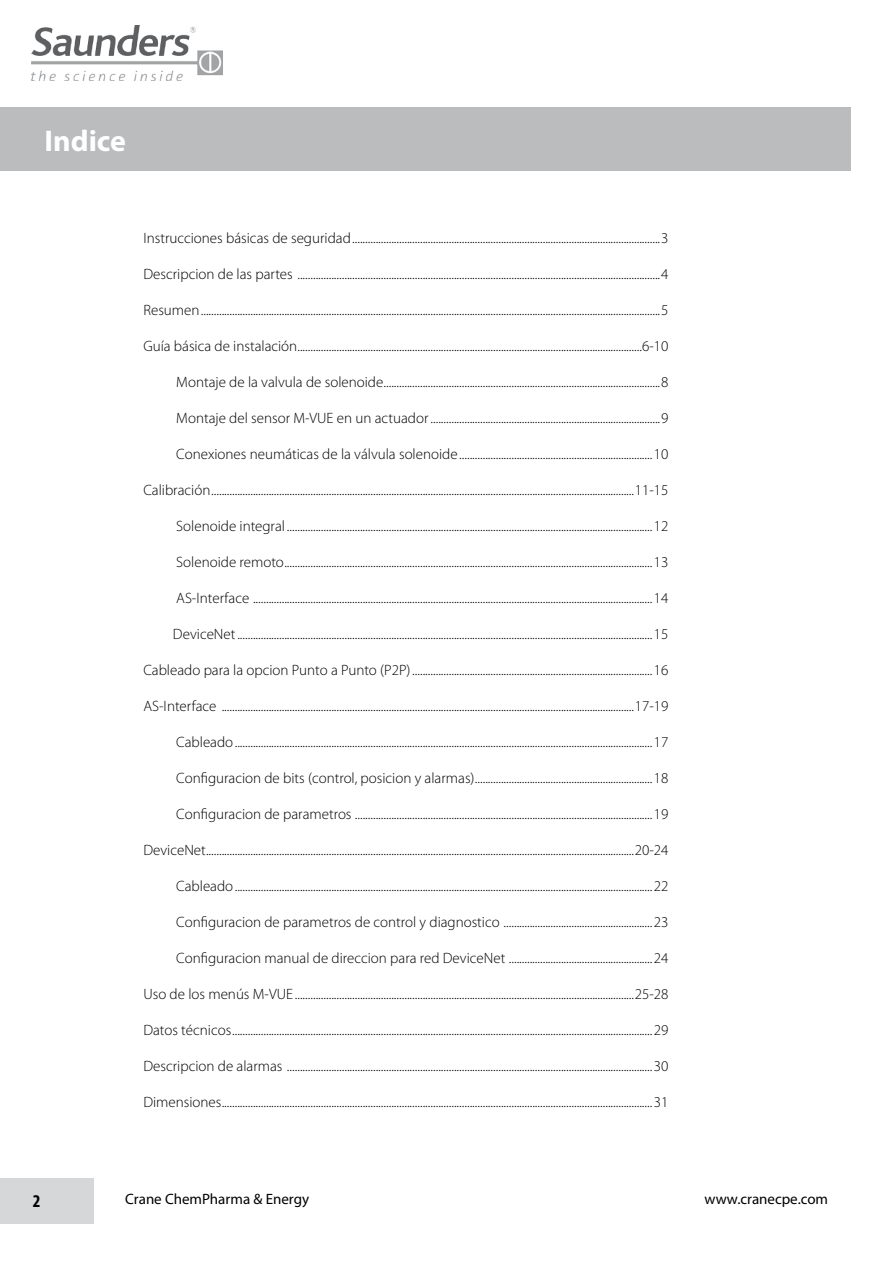
<style>
.page{position:relative;width:893px;height:1263px;background:#fff}
.page>*{position:absolute;margin:0;border:0;box-sizing:border-box;transform-origin:0 0}
.t1{font:700 30px "Myriad Pro";color:#fff}
.t2{font:700 condensed 18px "Myriad Pro";color:#000}
.t3{font:300 15px "Myriad Pro";color:#000}
.t4{font:15px "Myriad Pro";color:#000}
</style>
<div class="page">
<img style="left:31px;top:26px;width:192px;height:54px">
<div style="left:0;top:107px;width:850px;height:64px;background:#babcbe"></div>
<div style="left:0;top:1178px;width:94px;height:45px;background:#d5d7d8"></div>
<h1 class="t1" style="left:45px;top:122px;width:83px">Indice</h1>
<p class="t3" style="left:143px;top:230px;width:526px">Instrucciones básicas de seguridad......................................................................................................................3</p>
<p class="t3" style="left:143px;top:266px;width:526px">Descripcion de las partes ...........................................................................................................................................4</p>
<p class="t3" style="left:143px;top:302px;width:526px">Resumen................................................................................................................................................................................5</p>
<p class="t3" style="left:143px;top:338px;width:526px">Guía básica de instalación....................................................................................................................................6-10</p>
<p class="t3" style="left:176px;top:374px;width:494px">Montaje de la valvula de solenoide..........................................................................................................8</p>
<p class="t3" style="left:176px;top:410px;width:494px">Montaje del sensor M-VUE en un actuador........................................................................................9</p>
<p class="t3" style="left:176px;top:446px;width:494px">Conexiones neumáticas de la válvula solenoide..........................................................................10</p>
<p class="t3" style="left:143px;top:482px;width:526px">Calibración..................................................................................................................................................................11-15</p>
<p class="t3" style="left:176px;top:518px;width:494px">Solenoide integral ............................................................................................................................................12</p>
<p class="t3" style="left:176px;top:554px;width:494px">Solenoide remoto.............................................................................................................................................13</p>
<p class="t3" style="left:176px;top:590px;width:494px">AS-Interface .........................................................................................................................................................14</p>
<p class="t3" style="left:173px;top:626px;width:497px">DeviceNet...............................................................................................................................................................15</p>
<p class="t3" style="left:143px;top:662px;width:526px">Cableado para la opcion Punto a Punto (P2P)............................................................................................16</p>
<p class="t3" style="left:143px;top:698px;width:526px">AS-Interface ..............................................................................................................................................................17-19</p>
<p class="t3" style="left:176px;top:734px;width:494px">Cableado................................................................................................................................................................17</p>
<p class="t3" style="left:176px;top:770px;width:494px">Configuracion de bits (control, posicion y alarmas)....................................................................18</p>
<p class="t3" style="left:176px;top:806px;width:494px">Configuracion de parametros ..................................................................................................................19</p>
<p class="t3" style="left:143px;top:842px;width:527px">DeviceNet....................................................................................................................................................................20-24</p>
<p class="t3" style="left:176px;top:878px;width:494px">Cableado................................................................................................................................................................22</p>
<p class="t3" style="left:176px;top:914px;width:494px">Configuracion de parametros de control y diagnostico .........................................................23</p>
<p class="t3" style="left:176px;top:950px;width:494px">Configuracion manual de direccion para red DeviceNet .......................................................24</p>
<p class="t3" style="left:143px;top:986px;width:527px">Uso de los menús M-VUE..................................................................................................................................25-28</p>
<p class="t3" style="left:143px;top:1022px;width:526px">Datos técnicos.................................................................................................................................................................29</p>
<p class="t3" style="left:143px;top:1058px;width:526px">Descripcion de alarmas ............................................................................................................................................30</p>
<p class="t3" style="left:143px;top:1094px;width:526px">Dimensiones.....................................................................................................................................................................31</p>
<p class="t2" style="left:33px;top:1190px;width:9px">2</p>
<p class="t4" style="left:125px;top:1190px;width:185px">Crane ChemPharma &amp; Energy</p>
<p class="t4" style="left:704px;top:1190px;width:125px">www.cranecpe.com</p>
</div>
